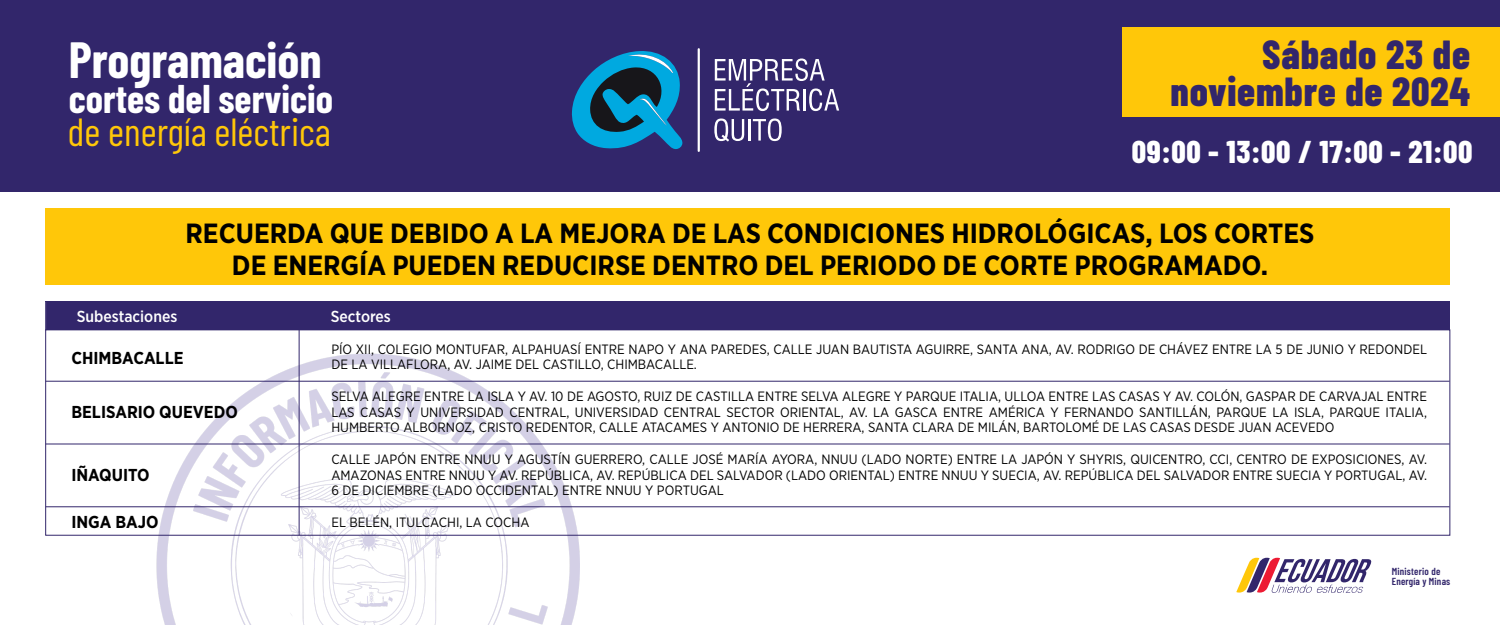
<style>
.page{position:relative;width:1500px;height:625px;background:#fff}
.page>*{position:absolute;margin:0;border:0;box-sizing:border-box;transform-origin:0 0}
.t1{font:700 49.65px "Barlow Condensed";color:#fff}
.t2{font:800 40.5px/36.8px "Barlow Condensed";letter-spacing:.02em;color:#32266b;text-align:right}
.t3{font:39.15px "Barlow Condensed";color:#ffc709}
.t4{font:700 39.15px "Barlow Condensed";color:#fff}
.t5{font:800 31.5px "Barlow Condensed";letter-spacing:.02em;color:#fff}
.t6{font:700 27.75px/31.5px "Gotham Narrow";color:#000;text-align:center}
.t7{font:700 17.25px "Gotham Narrow";color:#000}
.t8{font:500 15.98px "Gotham Narrow";color:#fff}
.t9{font:13.5px/15.8px "Gotham Narrow";color:#000;text-align:justify}
.t10{font:600 10.2px/10.2px "Barlow Condensed";letter-spacing:.02em;color:#32266b}
</style>
<div class="page">
<img style="left:142px;top:343px;width:437px;height:282px">
<svg style="left:1236px;top:558px;width:136px;height:35px"></svg>
<div style="left:0;top:0;width:1500px;height:192px;background:#32266b"></div>
<svg style="left:571px;top:51px;width:112px;height:98px"></svg>
<hr style="left:698px;top:48px;width:2px;height:104px;background:#fff">
<svg style="left:715px;top:58px;width:124px;height:53px"></svg>
<svg style="left:714px;top:119px;width:30px;height:23px"></svg>
<hr style="left:748px;top:119px;width:3px;height:22px;background:#fff">
<svg style="left:753px;top:119px;width:29px;height:22px"></svg>
<div style="left:45px;top:302px;width:1405px;height:28px;background:#32266b"></div>
<hr style="left:299px;top:302px;width:1px;height:233px;background:#32266b">
<div style="left:45px;top:329px;width:1405px;height:207px;border:1px solid #32266b"></div>
<hr style="left:46px;top:381px;width:1404px;height:1px;background:#32266b">
<hr style="left:46px;top:444px;width:1404px;height:1px;background:#32266b">
<hr style="left:46px;top:506px;width:1404px;height:1px;background:#32266b">
<div style="left:46px;top:208px;width:1404px;height:77px;background:#ffc709"></div>
<div style="left:1122px;top:27px;width:378px;height:90px;background:#ffc709"></div>
<h1 class="t1" style="left:69px;top:25px;width:254px">Programación</h1>
<h3 class="t4" style="left:69px;top:71px;width:266px">cortes del servicio</h3>
<h3 class="t3" style="left:68px;top:103px;width:265px">de energía eléctrica</h3>
<h2 class="t2" style="left:1171px;top:34px;width:301px">Sábado 23 de noviembre de 2024</h2>
<h3 class="t5" style="left:1132px;top:129px;width:342px">09:00 - 13:00 / 17:00 - 21:00</h3>
<h3 class="t6" style="left:186px;top:218px;width:1130px">RECUERDA QUE DEBIDO A LA MEJORA DE LAS CONDICIONES HIDROLÓGICAS, LOS CORTES<br>DE ENERGÍA PUEDEN REDUCIRSE DENTRO DEL PERIODO DE CORTE PROGRAMADO.</h3>
<p class="t8" style="left:77px;top:306px;width:102px">Subestaciones</p>
<p class="t8" style="left:331px;top:306px;width:62px">Sectores</p>
<p class="t7" style="left:71px;top:346px;width:114px">CHIMBACALLE</p>
<p class="t9" style="left:331px;top:341px;width:1097px">PÍO XII, COLEGIO MONTUFAR, ALPAHUASÍ ENTRE NAPO Y ANA PAREDES, CALLE JUAN BAUTISTA AGUIRRE, SANTA ANA, AV. RODRIGO DE CHÁVEZ ENTRE LA 5 DE JUNIO Y REDONDEL<br>DE LA VILLAFLORA, AV. JAIME DEL CASTILLO, CHIMBACALLE.</p>
<p class="t9" style="left:331px;top:388px;width:1097px">SELVA ALEGRE ENTRE LA ISLA Y AV. 10 DE AGOSTO, RUIZ DE CASTILLA ENTRE SELVA ALEGRE Y PARQUE ITALIA, ULLOA ENTRE LAS CASAS Y AV. COLÓN, GASPAR DE CARVAJAL ENTRE LAS CASAS Y UNIVERSIDAD CENTRAL, UNIVERSIDAD CENTRAL SECTOR ORIENTAL, AV. LA GASCA ENTRE AMÉRICA Y FERNANDO SANTILLÁN, PARQUE LA ISLA, PARQUE ITALIA, HUMBERTO ALBORNOZ, CRISTO REDENTOR, CALLE ATACAMES Y ANTONIO DE HERRERA, SANTA CLARA DE MILÁN, BARTOLOMÉ DE LAS CASAS DESDE JUAN ACEVEDO</p>
<p class="t9" style="left:331px;top:451px;width:1097px">CALLE JAPÓN ENTRE NNUU Y AGUSTÍN GUERRERO, CALLE JOSÉ MARÍA AYORA, NNUU (LADO NORTE) ENTRE LA JAPÓN Y SHYRIS, QUICENTRO, CCI, CENTRO DE EXPOSICIONES, AV.<br>AMAZONAS ENTRE NNUU Y AV. REPÚBLICA, AV. REPÚBLICA DEL SALVADOR (LADO ORIENTAL) ENTRE NNUU Y SUECIA, AV. REPÚBLICA DEL SALVADOR ENTRE SUECIA Y PORTUGAL, AV.<br>6 DE DICIEMBRE (LADO OCCIDENTAL) ENTRE NNUU Y PORTUGAL</p>
<p class="t9" style="left:331px;top:514px;width:200px">EL BELÉN, ITULCACHI, LA COCHA</p>
<p class="t7" style="left:71px;top:401px;width:168px">BELISARIO QUEVEDO</p>
<p class="t7" style="left:71px;top:464px;width:80px">IÑAQUITO</p>
<p class="t7" style="left:71px;top:511px;width:89px">INGA BAJO</p>
<p class="t10" style="left:1392px;top:565px;width:60px">Ministerio de<br>Energía y Minas</p>
</div>
